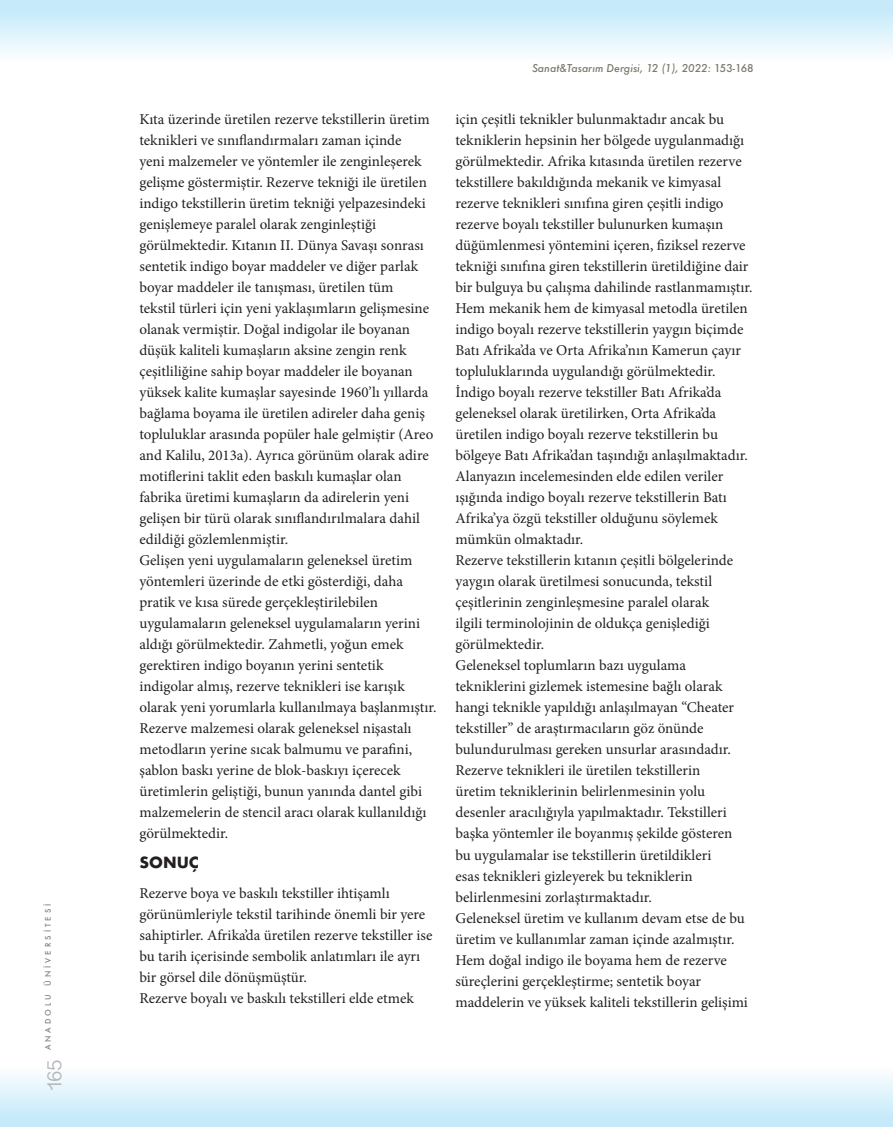
<style>
.page{position:relative;width:893px;height:1127px;background:#fff}
.page>*{position:absolute;margin:0;border:0;box-sizing:border-box;transform-origin:0 0}
.t1{font:18px "Oriya Sangam MN";color:#b6b7bb}
.t2{font:15px/21px "Minion Pro";color:#231f20}
.t3{font:700 15px "Futura";color:#231f20}
.t4{font:italic 500 10.5px "Futura";color:#7d796d}
.t5{font:500 7.5px "Futura";letter-spacing:.4em;color:#808285}
.s1{font-style:normal}
</style>
<div class="page">
<div style="left:0;top:1045px;width:893px;height:82px;background:linear-gradient(to bottom,#fff,#c3e9fa)"></div>
<div style="left:0;top:0;width:893px;height:81px;background:linear-gradient(to bottom,#c0e8f9,#fff)"></div>
<p class="t5" style="left:43px;top:1050px;width:148px;rotate:-90deg">ANADOLU ÜNİVERSİTESİ</p>
<p class="t1" style="left:42px;top:1092px;width:35px;rotate:-90deg">165</p>
<p class="t2" style="left:139px;top:109px;width:299px">Kıta üzerinde üretilen rezerve tekstillerin üretim teknikleri ve sınıflandırmaları zaman içinde<br>yeni malzemeler ve yöntemler ile zenginleşerek gelişme göstermiştir. Rezerve tekniği ile üretilen indigo tekstillerin üretim tekniği yelpazesindeki genişlemeye paralel olarak zenginleştiği görülmektedir. Kıtanın II. Dünya Savaşı sonrası sentetik indigo boyar maddeler ve diğer parlak boyar maddeler ile tanışması, üretilen tüm<br>tekstil türleri için yeni yaklaşımların gelişmesine olanak vermiştir. Doğal indigolar ile boyanan düşük kaliteli kumaşların aksine zengin renk çeşitliliğine sahip boyar maddeler ile boyanan yüksek kalite kumaşlar sayesinde 1960’lı yıllarda bağlama boyama ile üretilen adireler daha geniş topluluklar arasında popüler hale gelmiştir (Areo and Kalilu, 2013a). Ayrıca görünüm olarak adire motiflerini taklit eden baskılı kumaşlar olan fabrika üretimi kumaşların da adirelerin yeni gelişen bir türü olarak sınıflandırılmalara dahil edildiği gözlemlenmiştir.<br>Gelişen yeni uygulamaların geleneksel üretim yöntemleri üzerinde de etki gösterdiği, daha pratik ve kısa sürede gerçekleştirilebilen uygulamaların geleneksel uygulamaların yerini aldığı görülmektedir. Zahmetli, yoğun emek gerektiren indigo boyanın yerini sentetik indigolar almış, rezerve teknikleri ise karışık olarak yeni yorumlarla kullanılmaya başlanmıştır.<br>Rezerve malzemesi olarak geleneksel nişastalı metodların yerine sıcak balmumu ve parafini, şablon baskı yerine de blok-baskıyı içerecek üretimlerin geliştiği, bunun yanında dantel gibi malzemelerin de stencil aracı olarak kullanıldığı görülmektedir.</p>
<p class="t3" style="left:139px;top:851px;width:61px">SONUÇ</p>
<p class="t2" style="left:139px;top:882px;width:295px">Rezerve boya ve baskılı tekstiller ihtişamlı görünümleriyle tekstil tarihinde önemli bir yere sahiptirler. Afrika’da üretilen rezerve tekstiller ise bu tarih içerisinde sembolik anlatımları ile ayrı bir görsel dile dönüşmüştür.<br>Rezerve boyalı ve baskılı tekstilleri elde etmek</p>
<p class="t4" style="left:532px;top:61px;width:223px">Sanat&amp;Tasarım Dergisi, 12 (1), 2022: <span class="s1">153-168</span></p>
<p class="t2" style="left:455px;top:109px;width:298px">için çeşitli teknikler bulunmaktadır ancak bu tekniklerin hepsinin her bölgede uygulanmadığı görülmektedir. Afrika kıtasında üretilen rezerve tekstillere bakıldığında mekanik ve kimyasal rezerve teknikleri sınıfına giren çeşitli indigo rezerve boyalı tekstiller bulunurken kumaşın düğümlenmesi yöntemini içeren, fiziksel rezerve tekniği sınıfına giren tekstillerin üretildiğine dair bir bulguya bu çalışma dahilinde rastlanmamıştır.<br>Hem mekanik hem de kimyasal metodla üretilen indigo boyalı rezerve tekstillerin yaygın biçimde Batı Afrika’da ve Orta Afrika’nın Kamerun çayır topluluklarında uygulandığı görülmektedir.<br>İndigo boyalı rezerve tekstiller Batı Afrika’da geleneksel olarak üretilirken, Orta Afrika’da üretilen indigo boyalı rezerve tekstillerin bu bölgeye Batı Afrika’dan taşındığı anlaşılmaktadır.<br>Alanyazın incelemesinden elde edilen veriler ışığında indigo boyalı rezerve tekstillerin Batı Afrika’ya özgü tekstiller olduğunu söylemek mümkün olmaktadır.<br>Rezerve tekstillerin kıtanın çeşitli bölgelerinde yaygın olarak üretilmesi sonucunda, tekstil çeşitlerinin zenginleşmesine paralel olarak<br>ilgili terminolojinin de oldukça genişlediği görülmektedir.<br>Geleneksel toplumların bazı uygulama tekniklerini gizlemek istemesine bağlı olarak hangi teknikle yapıldığı anlaşılmayan “Cheater tekstiller” de araştırmacıların göz önünde bulundurulması gereken unsurlar arasındadır.<br>Rezerve teknikleri ile üretilen tekstillerin<br>üretim tekniklerinin belirlenmesinin yolu desenler aracılığıyla yapılmaktadır. Tekstilleri başka yöntemler ile boyanmış şekilde gösteren<br>bu uygulamalar ise tekstillerin üretildikleri<br>esas teknikleri gizleyerek bu tekniklerin belirlenmesini zorlaştırmaktadır.<br>Geleneksel üretim ve kullanım devam etse de bu üretim ve kullanımlar zaman içinde azalmıştır.<br>Hem doğal indigo ile boyama hem de rezerve süreçlerini gerçekleştirme; sentetik boyar maddelerin ve yüksek kaliteli tekstillerin gelişimi</p>
</div>
